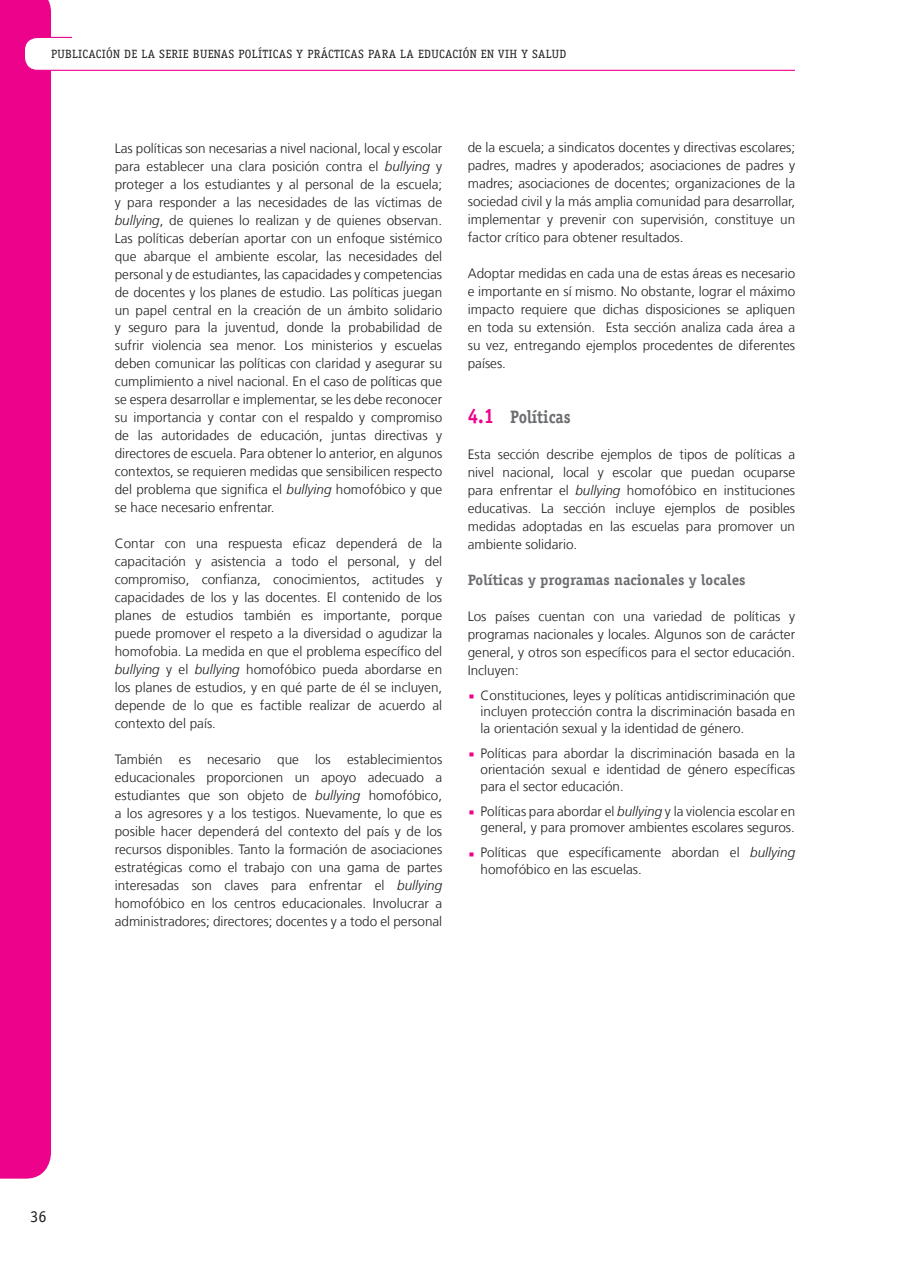
<style>
.page{position:relative;width:910px;height:1280px;background:#fff}
.page>*{position:absolute;margin:0;border:0;box-sizing:border-box;transform-origin:0 0}
.t1{font:700 18px "Officina Serif Std";color:#6c6d70;scale:.9 1}
.t2{font:16.5px "Officina Sans Std";color:#231f20}
.t3{font:700 15px "Officina Serif Std";color:#6c6d70}
.t4{font:300 13.5px/18px "Frutiger LT Com";color:#231f20;text-align:justify}
.t5{font:12px "Officina Serif Std";letter-spacing:.03em;color:#231f20}
.s1{font-style:italic}
.s2{font-size:21px;color:#ed028c}
</style>
<div class="page">
<div style="left:0;top:0;width:51px;height:1179px;background:#ed028c"></div>
<div style="left:24px;top:37px;width:802px;height:33px;background:#fff;border-radius:13px"></div>
<div style="left:24px;top:37px;width:803px;height:34px;border:1px solid #ed028c;border-radius:13px"></div>
<div style="left:72px;top:34px;width:748px;height:7px;background:#fff"></div>
<div style="left:795px;top:27px;width:33px;height:54px;background:#fff"></div>
<p class="t5" style="left:51px;top:47px;width:517px">PUBLICACIÓN DE LA SERIE BUENAS POLÍTICAS Y PRÁCTICAS PARA LA EDUCACIÓN EN VIH Y SALUD</p>
<p class="t4" style="left:115px;top:139px;width:329px">Las políticas son necesarias a nivel nacional, local y escolar para establecer una clara posición contra el <span class="s1">bullying</span> y proteger a los estudiantes y al personal de la escuela; y para responder a las necesidades de las víctimas de <span class="s1">bullying</span>, de quienes lo realizan y de quienes observan.<br>Las políticas deberían aportar con un enfoque sistémico que abarque el ambiente escolar, las necesidades del personal y de estudiantes, las capacidades y competencias de docentes y los planes de estudio. Las políticas juegan un papel central en la creación de un ámbito solidario y seguro para la juventud, donde la probabilidad de sufrir violencia sea menor. Los ministerios y escuelas deben comunicar las políticas con claridad y asegurar su cumplimiento a nivel nacional. En el caso de políticas que se espera desarrollar e implementar, se les debe reconocer su importancia y contar con el respaldo y compromiso de las autoridades de educación, juntas directivas y directores de escuela. Para obtener lo anterior, en algunos contextos, se requieren medidas que sensibilicen respecto del problema que significa el <span class="s1">bullying</span> homofóbico y que se hace necesario enfrentar.</p>
<p class="t4" style="left:115px;top:535px;width:329px">Contar con una respuesta eficaz dependerá de la capacitación y asistencia a todo el personal, y del compromiso, confianza, conocimientos, actitudes y capacidades de los y las docentes. El contenido de los planes de estudios también es importante, porque puede promover el respeto a la diversidad o agudizar la homofobia. La medida en que el problema específico del <span class="s1">bullying</span> y el <span class="s1">bullying</span> homofóbico pueda abordarse en los planes de estudios, y en qué parte de él se incluyen, depende de lo que es factible realizar de acuerdo al contexto del país.</p>
<p class="t4" style="left:115px;top:751px;width:329px">También es necesario que los establecimientos educacionales proporcionen un apoyo adecuado a estudiantes que son objeto de <span class="s1">bullying</span> homofóbico, a los agresores y a los testigos. Nuevamente, lo que es posible hacer dependerá del contexto del país y de los recursos disponibles. Tanto la formación de asociaciones estratégicas como el trabajo con una gama de partes interesadas son claves para enfrentar el <span class="s1">bullying </span>homofóbico en los centros educacionales. Involucrar a administradores; directores; docentes y a todo el personal</p>
<p class="t4" style="left:468px;top:139px;width:329px">de la escuela; a sindicatos docentes y directivas escolares; padres, madres y apoderados; asociaciones de padres y madres; asociaciones de docentes; organizaciones de la sociedad civil y la más amplia comunidad para desarrollar, implementar y prevenir con supervisión, constituye un factor crítico para obtener resultados.</p>
<p class="t4" style="left:468px;top:265px;width:329px">Adoptar medidas en cada una de estas áreas es necesario e importante en sí mismo. No obstante, lograr el máximo impacto requiere que dichas disposiciones se apliquen en toda su extensión. Esta sección analiza cada área a su vez, entregando ejemplos procedentes de diferentes países.</p>
<h1 class="t1" style="left:468px;top:405px;width:116px"><span class="s2">4.1</span> Políticas</h1>
<p class="t4" style="left:468px;top:445px;width:329px">Esta sección describe ejemplos de tipos de políticas a nivel nacional, local y escolar que puedan ocuparse para enfrentar el <span class="s1">bullying</span> homofóbico en instituciones educativas. La sección incluye ejemplos de posibles medidas adoptadas en las escuelas para promover un ambiente solidario.</p>
<p class="t3" style="left:468px;top:570px;width:279px">Políticas y programas nacionales y locales</p>
<p class="t4" style="left:468px;top:607px;width:329px">Los países cuentan con una variedad de políticas y programas nacionales y locales. Algunos son de carácter general, y otros son específicos para el sector educación.<br>Incluyen:</p>
<p class="t4" style="left:480px;top:687px;width:316px;line-height:16.5px">Constituciones, leyes y políticas antidiscriminación que incluyen protección contra la discriminación basada en la orientación sexual y la identidad de género.</p>
<p class="t4" style="left:480px;top:745px;width:316px;line-height:16.5px">Políticas para abordar la discriminación basada en la orientación sexual e identidad de género específicas para el sector educación.</p>
<p class="t4" style="left:480px;top:803px;width:316px;line-height:16.5px">Políticas para abordar el <span class="s1">bullying</span> y la violencia escolar en general, y para promover ambientes escolares seguros.</p>
<p class="t4" style="left:480px;top:844px;width:316px;line-height:16.5px">Políticas que específicamente abordan el <span class="s1">bullying </span>homofóbico en las escuelas.</p>
<p class="t2" style="left:30px;top:1207px;width:18px">36</p>
</div>
